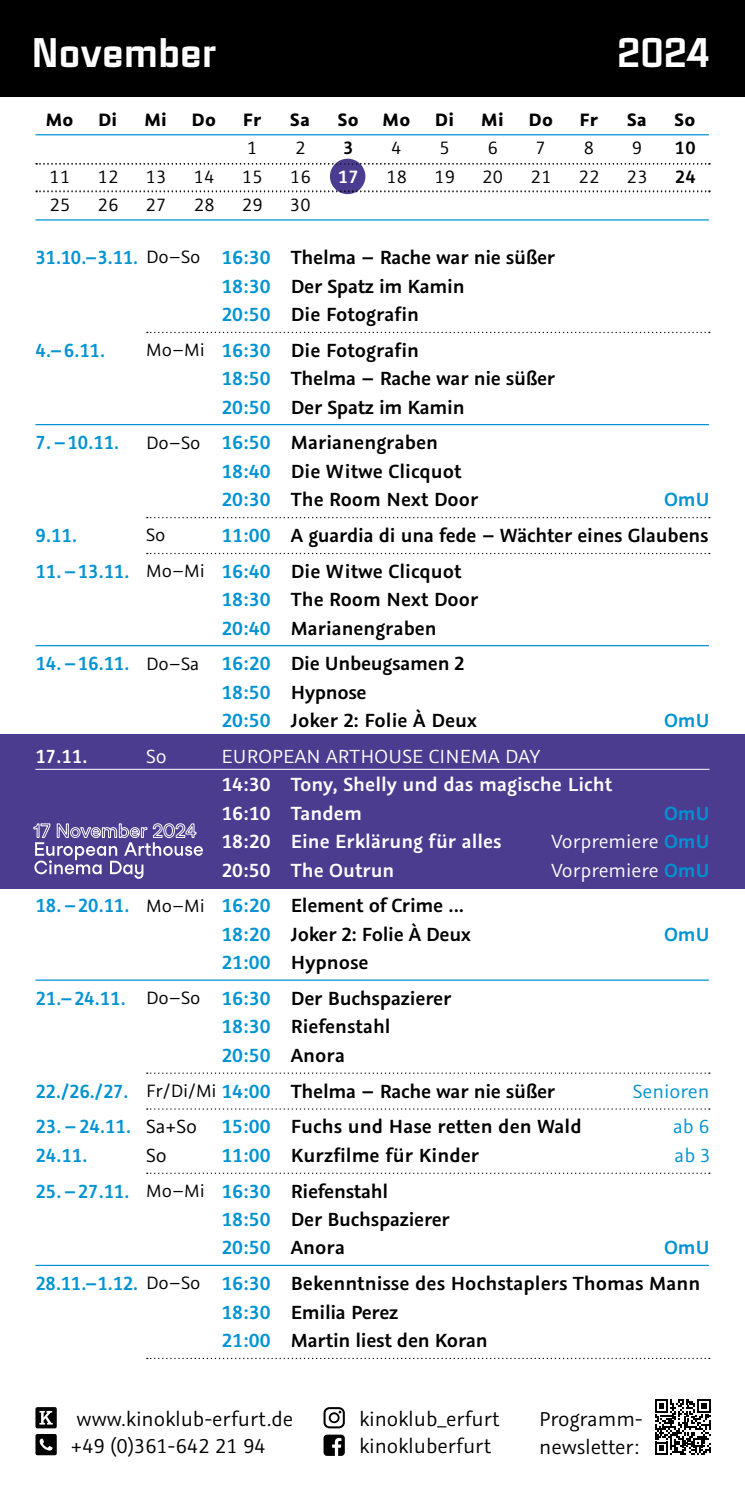
<style>
.page{position:relative;width:745px;height:1489px;background:#fff}
.page>*{position:absolute;margin:0;border:0;box-sizing:border-box;transform-origin:0 0}
.t1{font:900 42.5px "Estricta";color:#fff}
.t2{font:22.5px/27.5px "Graublau Sans";letter-spacing:-.005em;color:#000}
.t3{font:600 21.25px/28.2px "Graublau Sans";color:#000}
.t4{font:600 21.25px/28.2px "Graublau Sans";color:#fff}
.t5{font:21.25px "Graublau Sans";color:#fff}
.t6{font:600 21.25px "Graublau Sans";color:#0093d3;scale:.95 1}
.t7{font:21.25px "Graublau Sans";color:#0093d3}
.t8{font:600 21.25px "Graublau Sans";color:#0093d3}
.t9{font:600 21.25px "Graublau Sans";color:#fff;scale:.95 1}
.t10{font:21.25px "Graublau Sans";color:#000}
.t11{font:20px "Graublau Sans";color:#000}
.t12{font:700 20px "Graublau Sans";letter-spacing:.025em;color:#000}
.t13{font:600 20px "Graublau Sans";color:#000}
.t14{font:600 20px "Graublau Sans";color:#fff}
.s1{color:#0093d3}
.s2{font-weight:400;font-size:20px}
.s3{font-weight:600;color:#0093d3}
.s4{font-weight:400}
</style>
<div class="page">
<div style="left:0;top:0;width:744px;height:96px;background:#000"></div>
<svg style="left:35px;top:1407px;width:22px;height:47px"></svg>
<svg style="left:323px;top:1407px;width:21px;height:21px"></svg>
<svg style="left:323px;top:1434px;width:21px;height:21px"></svg>
<svg style="left:655px;top:1399px;width:55px;height:55px"></svg>
<div style="left:330px;top:159px;width:35px;height:35px;background:#4c3c90;border-radius:50%"></div>
<svg style="left:36px;top:163px;width:673px;height:2px"></svg>
<hr style="left:35px;top:134px;width:673px;height:1px;background:#0093d3">
<hr style="left:35px;top:219px;width:673px;height:1px;background:#0093d3">
<svg style="left:36px;top:190px;width:673px;height:2px"></svg>
<div style="left:0;top:734px;width:744px;height:155px;background:#4c3c90"></div>
<svg style="left:147px;top:332px;width:562px;height:1px"></svg>
<hr style="left:35px;top:424px;width:673px;height:1px;background:#0093d3">
<svg style="left:147px;top:517px;width:562px;height:1px"></svg>
<svg style="left:147px;top:553px;width:562px;height:1px"></svg>
<hr style="left:35px;top:645px;width:673px;height:1px;background:#0093d3">
<hr style="left:35px;top:979px;width:673px;height:1px;background:#0093d3">
<svg style="left:147px;top:1072px;width:562px;height:1px"></svg>
<svg style="left:147px;top:1108px;width:562px;height:1px"></svg>
<svg style="left:147px;top:1172px;width:562px;height:1px"></svg>
<hr style="left:35px;top:1264px;width:673px;height:1px;background:#0093d3">
<svg style="left:147px;top:1357px;width:562px;height:1px"></svg>
<svg style="left:34px;top:823px;width:169px;height:55px"></svg>
<hr style="left:35px;top:768px;width:674px;height:1px;background:#fff">
<h1 class="t1" style="left:32px;top:21px;width:186px">November</h1>
<h1 class="t1" style="left:616px;top:21px;width:94px">2024</h1>
<p class="t12" style="left:46px;top:107px;width:73px">Mo Di</p>
<p class="t12" style="left:144px;top:107px;width:73px">Mi Do</p>
<p class="t12" style="left:242px;top:107px;width:20px">Fr</p>
<p class="t12" style="left:290px;top:107px;width:21px">Sa</p>
<p class="t12" style="left:337px;top:107px;width:118px">So Mo Di</p>
<p class="t12" style="left:481px;top:107px;width:73px">Mi Do</p>
<p class="t12" style="left:579px;top:107px;width:20px">Fr</p>
<p class="t12" style="left:626px;top:107px;width:21px">Sa</p>
<p class="t12" style="left:674px;top:107px;width:22px">So</p>
<p class="t11" style="left:247px;top:136px;width:12px">1</p>
<p class="t11" style="left:295px;top:136px;width:12px">2</p>
<p class="t13" style="left:343px;top:135px;width:12px">3</p>
<p class="t11" style="left:391px;top:136px;width:12px">4</p>
<p class="t11" style="left:439px;top:136px;width:12px">5</p>
<p class="t11" style="left:487px;top:136px;width:12px">6</p>
<p class="t11" style="left:535px;top:136px;width:12px">7</p>
<p class="t11" style="left:583px;top:136px;width:12px">8</p>
<p class="t11" style="left:631px;top:136px;width:12px">9</p>
<p class="t13" style="left:674px;top:135px;width:22px">10</p>
<p class="t11" style="left:49px;top:164px;width:22px">11</p>
<p class="t11" style="left:97px;top:164px;width:22px">12</p>
<p class="t11" style="left:145px;top:164px;width:22px">13</p>
<p class="t11" style="left:193px;top:164px;width:22px">14</p>
<p class="t11" style="left:241px;top:164px;width:22px">15</p>
<p class="t11" style="left:289px;top:164px;width:22px">16</p>
<p class="t14" style="left:338px;top:164px;width:22px">17</p>
<p class="t11" style="left:386px;top:164px;width:22px">18</p>
<p class="t11" style="left:434px;top:164px;width:22px">19</p>
<p class="t11" style="left:482px;top:164px;width:22px">20</p>
<p class="t11" style="left:530px;top:164px;width:22px">21</p>
<p class="t11" style="left:578px;top:164px;width:22px">22</p>
<p class="t11" style="left:626px;top:164px;width:22px">23</p>
<p class="t13" style="left:674px;top:164px;width:22px">24</p>
<p class="t11" style="left:49px;top:193px;width:22px">25</p>
<p class="t11" style="left:97px;top:193px;width:22px">26</p>
<p class="t11" style="left:145px;top:193px;width:22px">27</p>
<p class="t11" style="left:193px;top:193px;width:22px">28</p>
<p class="t11" style="left:242px;top:193px;width:22px">29</p>
<p class="t11" style="left:290px;top:193px;width:22px">30</p>
<p class="t3" style="left:221px;top:243px;width:335px;text-indent:-186px"><span class="s1">31.10.–3.11.</span> <span class="s2">Do–So</span> <span class="s1">16:30</span> Thelma – Rache war nie süßer<br><span class="s1">18:30</span> Der Spatz im Kamin<br><span class="s1">20:50</span> Die Fotografin</p>
<p class="t6" style="left:35px;top:337px;width:75px">4.–6.11.</p>
<p class="t3" style="left:221px;top:336px;width:335px;text-indent:-75px"><span class="s2">Mo–Mi</span> <span class="s1">16:30</span> Die Fotografin<br><span class="s1">18:50</span> Thelma – Rache war nie süßer<br><span class="s1">20:50</span> Der Spatz im Kamin</p>
<p class="t6" style="left:35px;top:429px;width:90px">7.–10.11.</p>
<p class="t3" style="left:221px;top:428px;width:258px;text-indent:-75px"><span class="s2">Do–So</span> <span class="s1">16:50</span> Marianengraben<br><span class="s1">18:40</span> Die Witwe Clicquot<br><span class="s1">20:30</span> The Room Next Door</p>
<p class="t8" style="left:663px;top:486px;width:47px">OmU</p>
<p class="t3" style="left:35px;top:517px;width:674px;line-height:35.8px;text-indent:186px"><span class="s1">11:00</span> A guardia di una fede – Wächter eines Glaubens<br><span class="s1">11.–13.11.</span> <span class="s2">Mo–Mi</span> <span class="s1">16:40</span> Die Witwe Clicquot</p>
<p class="t3" style="left:221px;top:585px;width:258px"><span class="s1">18:30</span> The Room Next Door<br><span class="s1">20:40</span> Marianengraben</p>
<p class="t3" style="left:221px;top:649px;width:257px;text-indent:-186px"><span class="s1">14.–16.11.</span> <span class="s2">Do–Sa</span> <span class="s1">16:20</span> Die Unbeugsamen 2<br><span class="s1">18:50</span> Hypnose<br><span class="s1">20:50</span> Joker 2: Folie À Deux</p>
<p class="t6" style="left:35px;top:522px;width:45px">9.11.</p>
<p class="t11" style="left:146px;top:523px;width:21px">So</p>
<p class="t8" style="left:663px;top:707px;width:47px">OmU</p>
<p class="t9" style="left:36px;top:743px;width:56px">17.11.</p>
<p class="t5" style="left:146px;top:743px;width:22px">So</p>
<p class="t5" style="left:221px;top:743px;width:320px">EUROPEAN ARTHOUSE CINEMA DAY</p>
<p class="t4" style="left:221px;top:770px;width:392px">14:30 Tony, Shelly und das magische Licht<br>16:10 Tandem</p>
<p class="t8" style="left:663px;top:799px;width:47px">OmU</p>
<p class="t4" style="left:221px;top:827px;width:281px">18:20 Eine Erklärung für alles</p>
<p class="t5" style="left:551px;top:828px;width:159px">Vorpremiere <span class="s3">OmU</span></p>
<p class="t4" style="left:221px;top:855px;width:174px">20:50 The Outrun</p>
<p class="t5" style="left:551px;top:857px;width:159px">Vorpremiere <span class="s3">OmU</span></p>
<p class="t3" style="left:221px;top:891px;width:250px;text-indent:-186px"><span class="s1">18.–20.11.</span> <span class="s2">Mo–Mi</span> <span class="s1">16:20</span> Element of Crime ...<br><span class="s1">18:20</span> Joker 2: Folie À Deux</p>
<p class="t8" style="left:663px;top:920px;width:47px">OmU</p>
<p class="t3" style="left:35px;top:944px;width:417px;line-height:35.8px;text-indent:186px"><span class="s1">21:00</span> Hypnose<br><span class="s1">21.–24.11.</span> <span class="s2">Do–So</span> <span class="s1">16:30</span> Der Buchspazierer</p>
<p class="t3" style="left:221px;top:1012px;width:171px"><span class="s1">18:30</span> Riefenstahl<br><span class="s1">20:50</span> Anora</p>
<p class="t3" style="left:35px;top:1076px;width:521px"><span class="s1">22./26./27.</span> <span class="s2">Fr/Di/Mi</span> <span class="s1">14:00</span> Thelma – Rache war nie süßer</p>
<p class="t7" style="left:632px;top:1077px;width:78px">Senioren</p>
<p class="t3" style="left:36px;top:1112px;width:547px"><span class="s1">23.–24.11.</span> <span class="s4">Sa+So</span> <span class="s1">15:00</span> Fuchs und Hase retten den Wald</p>
<p class="t7" style="left:672px;top:1113px;width:38px">ab 6</p>
<p class="t6" style="left:35px;top:1141px;width:56px">24.11.</p>
<p class="t10" style="left:146px;top:1142px;width:22px">So</p>
<p class="t3" style="left:221px;top:1140px;width:259px"><span class="s1">11:00</span> Kurzfilme für Kinder</p>
<p class="t7" style="left:674px;top:1142px;width:36px">ab 3</p>
<p class="t3" style="left:221px;top:1176px;width:230px;text-indent:-186px"><span class="s1">25.–27.11.</span> <span class="s2">Mo–Mi</span> <span class="s1">16:30</span> Riefenstahl<br><span class="s1">18:50</span> Der Buchspazierer<br><span class="s1">20:50</span> Anora</p>
<p class="t3" style="left:35px;top:1229px;width:675px;line-height:35.8px;text-indent:628px"><span class="s1">OmU<br>28.11.–1.12.</span> <span class="s2">Do–So</span> <span class="s1">16:30</span> Bekenntnisse des Hochstaplers Thomas Mann</p>
<p class="t3" style="left:221px;top:1297px;width:268px"><span class="s1">18:30</span> Emilia Perez<br><span class="s1">21:00</span> Martin liest den Koran</p>
<p class="t2" style="left:71px;top:1404px;width:224px">www.kinoklub-erfurt.de +49 (0)361-642 21 94</p>
<p class="t2" style="left:359px;top:1404px;width:142px">kinoklub_erfurt kinokluberfurt</p>
<p class="t2" style="left:539px;top:1405px;width:105px">Programm&shy;newsletter:</p>
</div>
